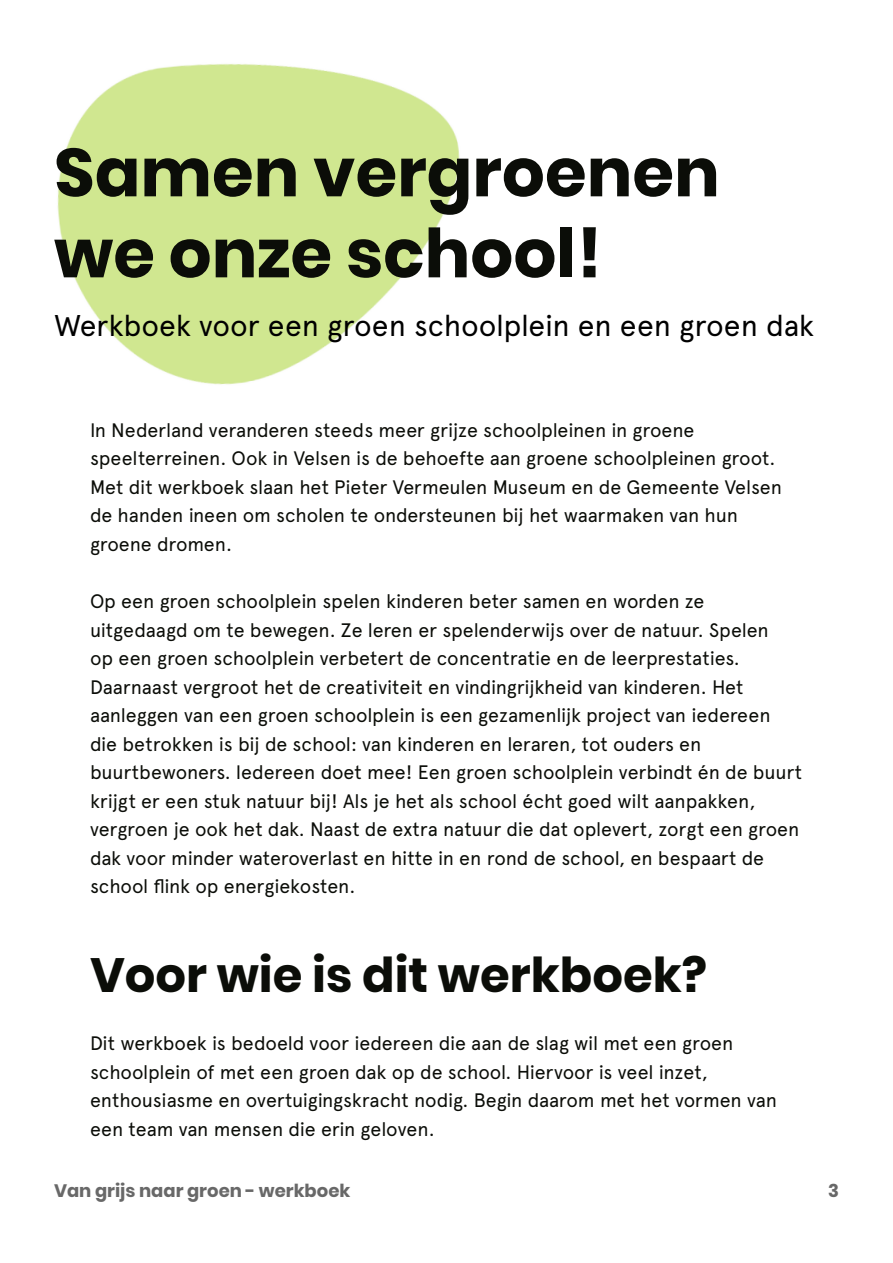
<style>
.page{position:relative;width:893px;height:1263px;background:#fff}
.page>*{position:absolute;margin:0;border:0;box-sizing:border-box;transform-origin:0 0}
.t1{font:700 67.5px/81px "Poppins";color:#0b0d08}
.t2{font:700 48px "Poppins";color:#0b0d08}
.t3{font:30px "Apercu";letter-spacing:-.005em;color:#000}
.t4{font:19.5px/28.5px "Apercu";letter-spacing:-.01em;color:#0b0d08}
.t5{font:700 18px "Poppins";color:#686868}
</style>
<div class="page">
<img style="left:57px;top:64px;width:403px;height:321px">
<h1 class="t1" style="left:54px;top:132px;width:667px">Samen vergroenen we onze school!</h1>
<h3 class="t3" style="left:54px;top:313px;width:762px">Werkboek voor een groen schoolplein en een groen dak</h3>
<p class="t4" style="left:90px;top:417px;width:694px">In Nederland veranderen steeds meer grijze schoolpleinen in groene speelterreinen. Ook in Velsen is de behoefte aan groene schoolpleinen groot.<br>Met dit werkboek slaan het Pieter Vermeulen Museum en de Gemeente Velsen de handen ineen om scholen te ondersteunen bij het waarmaken van hun groene dromen.</p>
<p class="t4" style="left:90px;top:588px;width:713px">Op een groen schoolplein spelen kinderen beter samen en worden ze uitgedaagd om te bewegen. Ze leren er spelenderwijs over de natuur. Spelen<br>op een groen schoolplein verbetert de concentratie en de leerprestaties.<br>Daarnaast vergroot het de creativiteit en vindingrijkheid van kinderen. Het aanleggen van een groen schoolplein is een gezamenlijk project van iedereen die betrokken is bij de school: van kinderen en leraren, tot ouders en buurtbewoners. Iedereen doet mee! Een groen schoolplein verbindt én de buurt krijgt er een stuk natuur bij! Als je het als school écht goed wilt aanpakken, vergroen je ook het dak. Naast de extra natuur die dat oplevert, zorgt een groen dak voor minder wateroverlast en hitte in en rond de school, en bespaart de school flink op energiekosten.</p>
<h2 class="t2" style="left:90px;top:944px;width:618px">Voor wie is dit werkboek?</h2>
<p class="t4" style="left:90px;top:1031px;width:688px">Dit werkboek is bedoeld voor iedereen die aan de slag wil met een groen schoolplein of met een groen dak op de school. Hiervoor is veel inzet, enthousiasme en overtuigingskracht nodig. Begin daarom met het vormen van een team van mensen die erin geloven.</p>
<p class="t5" style="left:54px;top:1179px;width:298px">Van grijs naar groen - werkboek</p>
<p class="t5" style="left:828px;top:1179px;width:12px">3</p>
</div>
